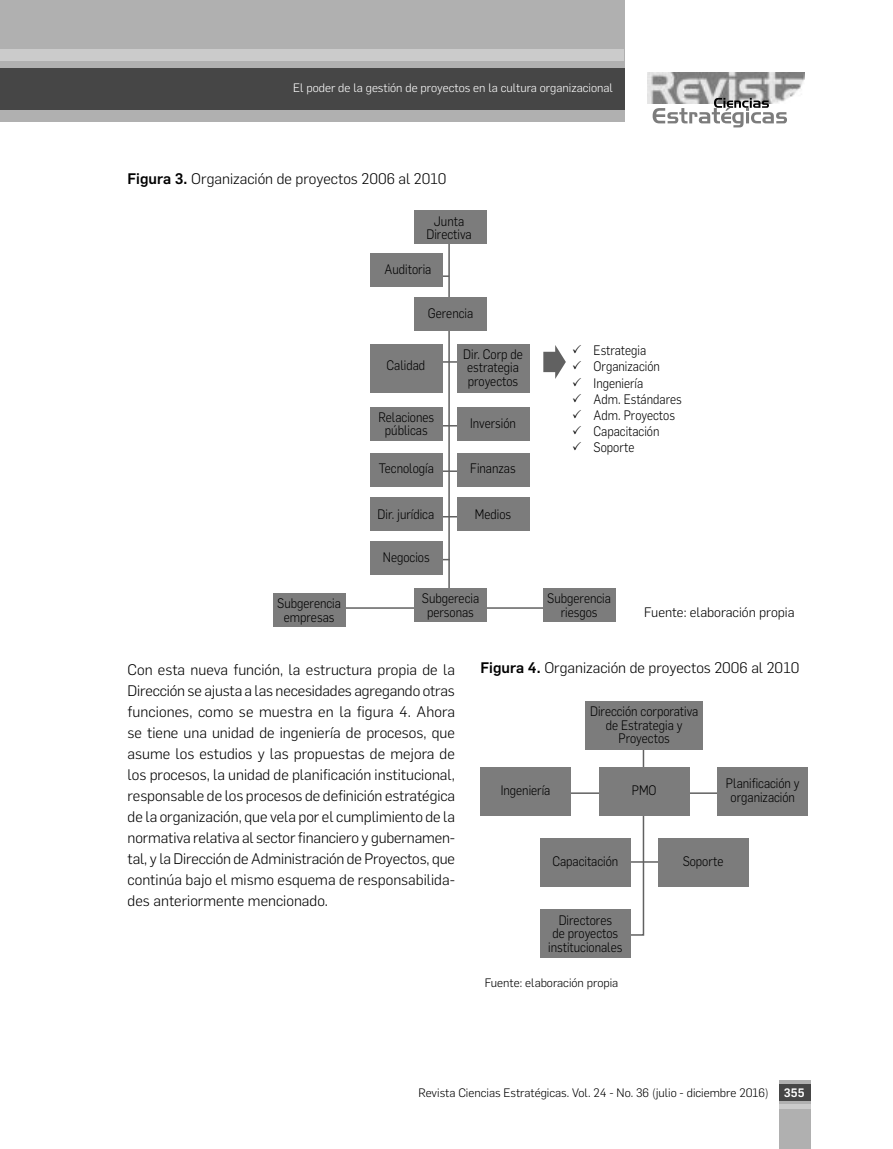
<style>
.page{position:relative;width:893px;height:1149px;background:#fff}
.page>*{position:absolute;margin:0;border:0;box-sizing:border-box;transform-origin:0 0}
.t1{font:300 15px/21px "Flama";color:#000;text-align:justify}
.t2{font:300 13.5px/13.5px "Flama";color:#000;text-align:center;scale:.9 1}
.t3{font:300 13.5px "Flama";color:#000}
.t4{font:300 12px "Flama";color:#000}
.t5{font:300 12px "Flama";color:#fff}
.t6{font:500 12px "Flama";color:#fff}
.s1{font-weight:500}
</style>
<div class="page">
<div style="left:779px;top:1079px;width:31px;height:69px;background:#b0b0b0"></div>
<div style="left:0;top:0;width:625px;height:122px;background:#b0b0b0"></div>
<svg style="left:779px;top:1104px;width:31px;height:3px"></svg>
<div style="left:779px;top:1083px;width:31px;height:16px;background:#464646"></div>
<img style="left:647px;top:72px;width:157px;height:31px">
<svg style="left:653px;top:98px;width:134px;height:29px"></svg>
<div style="left:0;top:68px;width:625px;height:41px;background:#464646"></div>
<div style="left:0;top:49px;width:624px;height:12px;background:#cbcbcb"></div>
<hr style="left:448px;top:242px;width:2px;height:351px;background:#616161">
<svg style="left:443px;top:361px;width:14px;height:1px"></svg>
<svg style="left:443px;top:425px;width:14px;height:1px"></svg>
<hr style="left:437px;top:470px;width:22px;height:2px;background:#616161">
<svg style="left:443px;top:516px;width:14px;height:1px"></svg>
<svg style="left:443px;top:558px;width:7px;height:2px"></svg>
<hr style="left:345px;top:607px;width:200px;height:1px;background:#616161">
<div style="left:414px;top:210px;width:73px;height:34px;background:#7c7c7c"></div>
<div style="left:370px;top:253px;width:73px;height:34px;background:#7c7c7c"></div>
<div style="left:414px;top:297px;width:73px;height:34px;background:#7c7c7c"></div>
<div style="left:370px;top:344px;width:73px;height:48px;background:#7c7c7c"></div>
<div style="left:457px;top:344px;width:72px;height:48px;background:#7c7c7c"></div>
<div style="left:370px;top:406px;width:73px;height:34px;background:#7c7c7c"></div>
<div style="left:457px;top:406px;width:72px;height:34px;background:#7c7c7c"></div>
<div style="left:370px;top:453px;width:73px;height:34px;background:#7c7c7c"></div>
<div style="left:457px;top:453px;width:72px;height:34px;background:#7c7c7c"></div>
<div style="left:370px;top:497px;width:73px;height:34px;background:#7c7c7c"></div>
<div style="left:457px;top:497px;width:72px;height:34px;background:#7c7c7c"></div>
<div style="left:370px;top:540px;width:73px;height:34px;background:#7c7c7c"></div>
<div style="left:273px;top:593px;width:73px;height:34px;background:#7c7c7c"></div>
<div style="left:414px;top:588px;width:73px;height:34px;background:#7c7c7c"></div>
<div style="left:543px;top:588px;width:73px;height:34px;background:#7c7c7c"></div>
<svg style="left:543px;top:345px;width:23px;height:34px"></svg>
<hr style="left:571px;top:792px;width:152px;height:1px;background:#616161">
<hr style="left:622px;top:861px;width:44px;height:1px;background:#616161">
<svg style="left:625px;top:749px;width:20px;height:187px"></svg>
<div style="left:585px;top:701px;width:118px;height:48px;background:#7c7c7c"></div>
<div style="left:480px;top:766px;width:91px;height:49px;background:#7c7c7c"></div>
<div style="left:540px;top:838px;width:90px;height:48px;background:#7c7c7c"></div>
<div style="left:540px;top:909px;width:90px;height:49px;background:#7c7c7c"></div>
<div style="left:658px;top:838px;width:90px;height:48px;background:#7c7c7c"></div>
<div style="left:599px;top:766px;width:90px;height:49px;background:#7c7c7c"></div>
<div style="left:718px;top:766px;width:90px;height:49px;background:#7c7c7c"></div>
<p class="t5" style="left:293px;top:80px;width:321px">El poder de la gestión de proyectos en la cultura organizacional</p>
<p class="t1" style="left:128px;top:168px;width:320px"><span class="s1">Figura 3.</span> Organización de proyectos 2006 al 2010</p>
<p class="t2" style="left:426px;top:213px;width:52px">Junta<br>Directiva</p>
<p class="t2" style="left:385px;top:262px;width:53px">Auditoria</p>
<p class="t2" style="left:428px;top:305px;width:52px">Gerencia</p>
<p class="t2" style="left:387px;top:357px;width:44px">Calidad</p>
<p class="t2" style="left:463px;top:346px;width:68px;text-align:left">Dir. Corp de estrategia proyectos</p>
<p class="t2" style="left:378px;top:409px;width:63px">Relaciones públicas</p>
<p class="t2" style="left:470px;top:416px;width:53px">Inversión</p>
<p class="t2" style="left:379px;top:460px;width:63px">Tecnología</p>
<p class="t2" style="left:470px;top:460px;width:52px">Finanzas</p>
<p class="t2" style="left:378px;top:507px;width:64px">Dir. jurídica</p>
<p class="t2" style="left:475px;top:507px;width:42px">Medios</p>
<p class="t2" style="left:383px;top:549px;width:54px">Negocios</p>
<p class="t2" style="left:594px;top:341px;width:100px;line-height:16.2px;text-align:left">Estrategia<br>Organización<br>Ingeniería<br>Adm. Estándares<br>Adm. Proyectos<br>Capacitación<br>Soporte</p>
<p class="t2" style="left:277px;top:596px;width:72px">Subgerencia empresas</p>
<p class="t2" style="left:422px;top:590px;width:65px">Subgerecia personas</p>
<p class="t2" style="left:547px;top:590px;width:72px">Subgerencia riesgos</p>
<p class="t1" style="left:128px;top:657px;width:329px">Con esta nueva función, la estructura propia de la Dirección se ajusta a las necesidades agregando otras funciones, como se muestra en la figura 4. Ahora se tiene una unidad de ingeniería de procesos, que asume los estudios y las propuestas de mejora de los procesos, la unidad de planificación institucional, responsable de los procesos de definición estratégica de la organización, que vela por el cumplimiento de la normativa relativa al sector financiero y gubernamen&shy;tal, y la Dirección de Administración de Proyectos, que continúa bajo el mismo esquema de responsabilida&shy;des anteriormente mencionado.</p>
<p class="t3" style="left:644px;top:602px;width:152px">Fuente: elaboración propia</p>
<p class="t1" style="left:480px;top:655px;width:320px"><span class="s1">Figura 4.</span> Organización de proyectos 2006 al 2010</p>
<p class="t2" style="left:590px;top:703px;width:122px">Dirección corporativa de Estrategia y<br>Proyectos</p>
<p class="t2" style="left:632px;top:782px;width:29px">PMO</p>
<p class="t2" style="left:726px;top:776px;width:83px">Planificación y organización</p>
<p class="t2" style="left:501px;top:782px;width:57px">Ingeniería</p>
<p class="t2" style="left:552px;top:853px;width:75px">Capacitación</p>
<p class="t2" style="left:683px;top:853px;width:47px">Soporte</p>
<p class="t2" style="left:548px;top:912px;width:84px">Directores<br>de proyectos institucionales</p>
<p class="t4" style="left:485px;top:974px;width:135px">Fuente: elaboración propia</p>
<p class="t4" style="left:418px;top:1084px;width:352px">Revista Ciencias Estratégicas. Vol. 24 - No. 36 (julio - diciembre 2016)</p>
<p class="t6" style="left:784px;top:1083px;width:22px">355</p>
</div>
